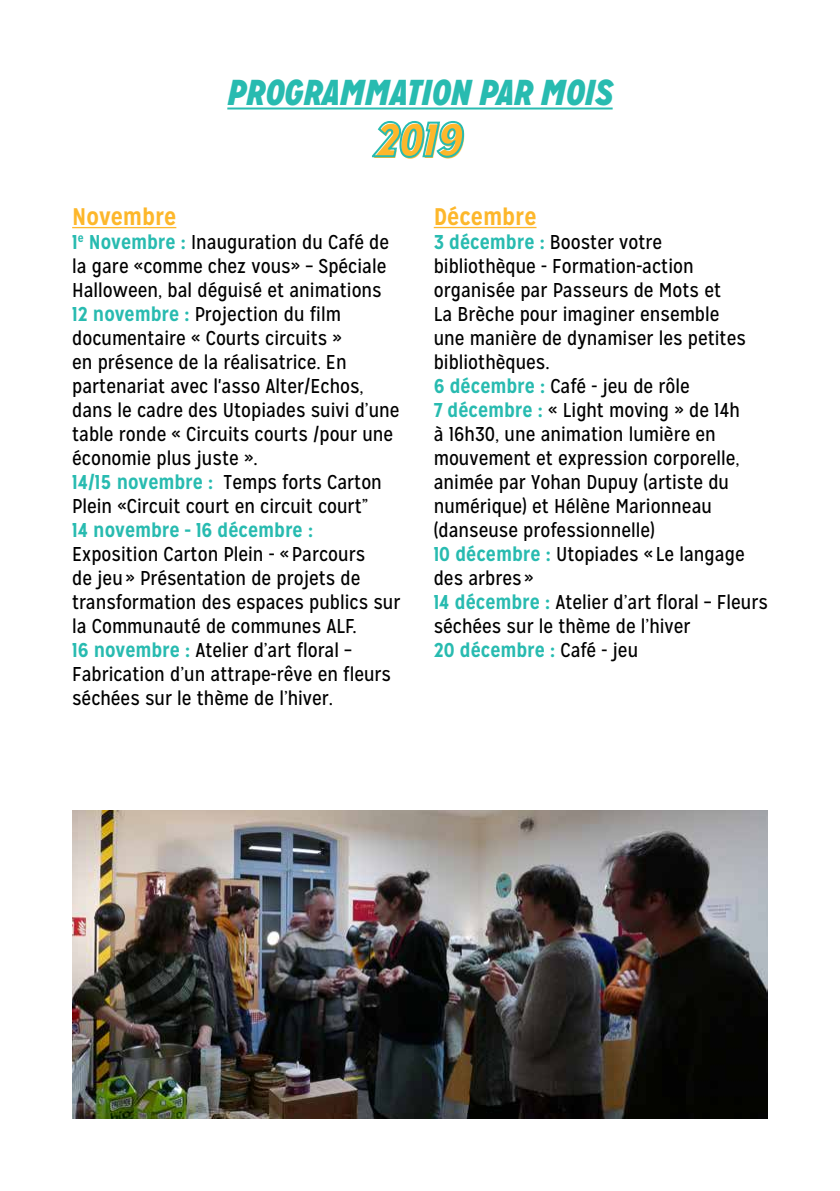
<style>
.page{position:relative;width:840px;height:1191px;background:#fff}
.page>*{position:absolute;margin:0;border:0;box-sizing:border-box;transform-origin:0 0}
.t1{font:italic 900 48px "Mission Gothic";color:#fdb72b}
.t2{font:italic 900 36px "Mission Gothic";color:#28bbb0}
.t3{font:700 24px "Mission Gothic";color:#fdb72b}
.t4{font:20px/24px "Mission Gothic";color:#000}
.t5{font:700 20px "Mission Gothic";color:#28bbb0}
.s1{font-weight:700;color:#28bbb0}
</style>
<div class="page">
<hr style="left:227px;top:107px;width:385px;height:2px;background:#28bbb0">
<hr style="left:72px;top:227px;width:104px;height:1px;background:#fdb72b">
<hr style="left:433px;top:227px;width:103px;height:1px;background:#fdb72b">
<svg style="left:371px;top:121px;width:94px;height:37px"></svg>
<img style="left:72px;top:810px;width:695px;height:309px">
<h2 class="t2" style="left:227px;top:69px;width:386px">PROGRAMMATION PAR MOIS</h2>
<h1 class="t1" style="left:376px;top:110px;width:88px">2019</h1>
<p class="t3" style="left:72px;top:202px;width:106px">Novembre</p>
<p class="t4" style="left:72px;top:230px;width:329px"><span class="s1">1</span><sup>e</sup> <span class="s1">Novembre :</span> Inauguration du Café de la gare «comme chez vous» – Spéciale Halloween, bal déguisé et animations <span class="s1">12 novembre :</span> Projection du film documentaire « Courts circuits »<br>en présence de la réalisatrice. En partenariat avec l'asso Alter/Echos, dans le cadre des Utopiades suivi d’une table ronde « Circuits courts /pour une économie plus juste ».<br><span class="s1">14/15 novembre :</span> Temps forts Carton Plein «Circuit court en circuit court”</p>
<p class="t5" style="left:72px;top:517px;width:242px">14 novembre - 16 décembre :</p>
<p class="t4" style="left:72px;top:542px;width:329px">Exposition Carton Plein - «Parcours<br>de jeu» Présentation de projets de transformation des espaces publics sur la Communauté de communes ALF.<br><span class="s1">16 novembre :</span> Atelier d’art floral – Fabrication d’un attrape-rêve en fleurs séchées sur le thème de l’hiver.</p>
<p class="t3" style="left:433px;top:202px;width:104px">Décembre</p>
<p class="t4" style="left:433px;top:230px;width:335px"><span class="s1">3 décembre :</span> Booster votre bibliothèque - Formation-action organisée par Passeurs de Mots et<br>La Brèche pour imaginer ensemble<br>une manière de dynamiser les petites bibliothèques.<br><span class="s1">6 décembre :</span> Café - jeu de rôle<br><span class="s1">7 décembre :</span> « Light moving » de 14h<br>à 16h30, une animation lumière en mouvement et expression corporelle, animée par Yohan Dupuy (artiste du numérique) et Hélène Marionneau (danseuse professionnelle)<br><span class="s1">10 décembre :</span> Utopiades « Le langage des arbres »<br><span class="s1">14 décembre :</span> Atelier d’art floral – Fleurs séchées sur le thème de l’hiver<br><span class="s1">20 décembre :</span> Café - jeu</p>
</div>
